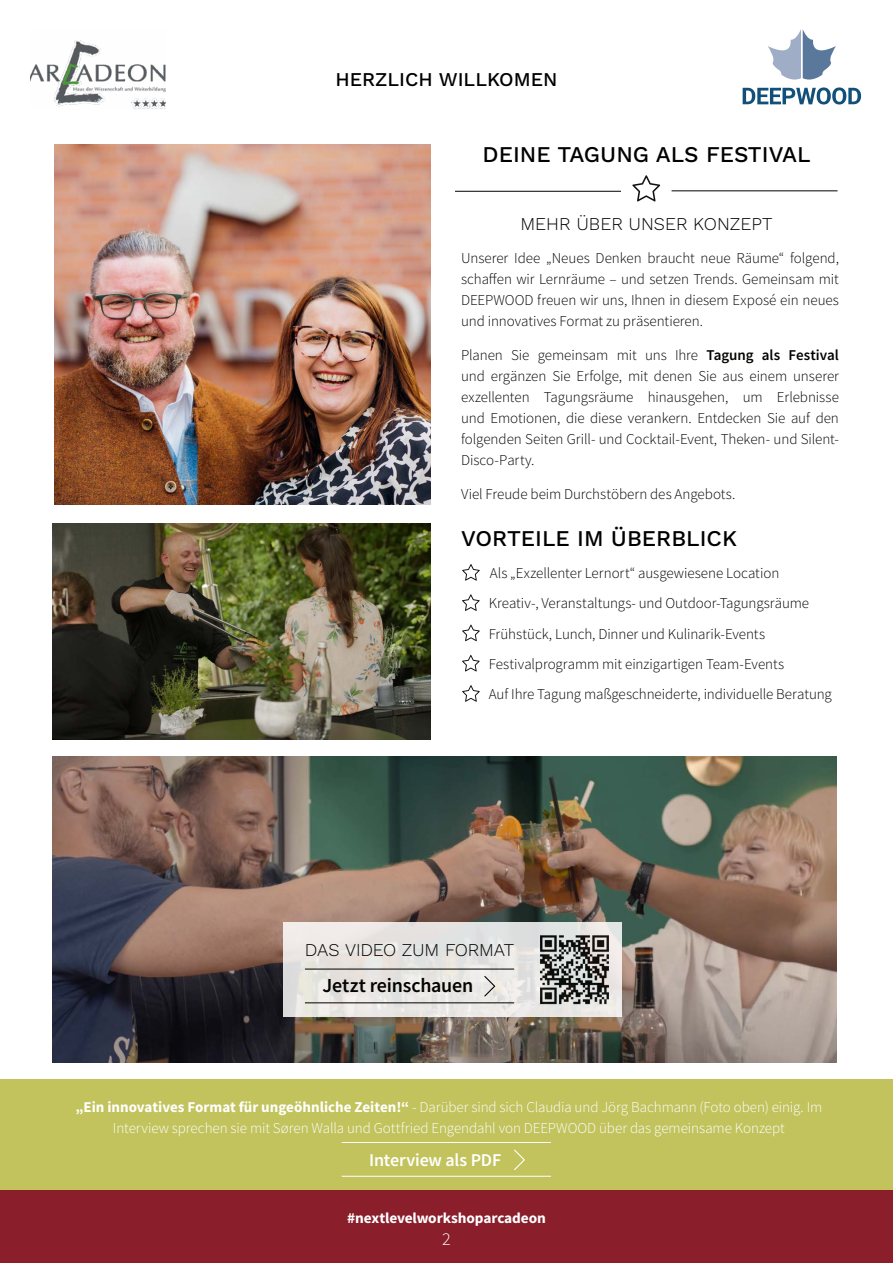
<style>
.page{position:relative;width:893px;height:1263px;background:#fff}
.page>*{position:absolute;margin:0;border:0;box-sizing:border-box;transform-origin:0 0}
.t1{font:500 22.5px "Work Sans";color:#000}
.t2{font:600 19.95px "Source Sans Pro";letter-spacing:-.01em;color:#040300}
.t3{font:500 19.5px "Work Sans";color:#000}
.t4{font:300 18px "Work Sans";color:#000}
.t5{font:300 18px "Work Sans";letter-spacing:-.015em;color:#040300}
.t6{font:600 18px "Source Sans Pro";letter-spacing:-.01em;color:#fff}
.t7{font:300 18px "Source Sans Pro";color:#fff}
.t8{font:300 15px/21px "Source Sans Pro";letter-spacing:-.005em;color:#040300;text-align:justify}
.t9{font:300 15px/21px "Source Sans Pro";letter-spacing:-.005em;color:#fff;text-align:center}
.t10{font:700 15px "Source Sans Pro";letter-spacing:-.01em;color:#fff}
.s1{font-weight:600}
.s2{font-weight:700}
</style>
<div class="page">
<div style="left:0;top:1189px;width:893px;height:74px;background:#8a1e2b"></div>
<hr style="left:455px;top:191px;width:166px;height:1px;background:#000">
<hr style="left:672px;top:190px;width:165px;height:1px;background:#000">
<svg style="left:632px;top:175px;width:28px;height:27px"></svg>
<img style="left:54px;top:144px;width:376px;height:360px">
<img style="left:52px;top:524px;width:378px;height:215px">
<svg style="left:462px;top:564px;width:18px;height:17px"></svg>
<svg style="left:462px;top:685px;width:18px;height:17px"></svg>
<svg style="left:462px;top:625px;width:18px;height:16px"></svg>
<svg style="left:462px;top:594px;width:18px;height:17px"></svg>
<svg style="left:462px;top:655px;width:18px;height:16px"></svg>
<img style="left:53px;top:756px;width:784px;height:306px">
<div style="left:283px;top:922px;width:244px;height:95px;background:#e8e5e3"></div>
<hr style="left:305px;top:969px;width:209px;height:1px;background:#000">
<hr style="left:305px;top:1002px;width:209px;height:1px;background:#000">
<img style="left:527px;top:922px;width:94px;height:95px">
<svg style="left:484px;top:976px;width:11px;height:20px"></svg>
<div style="left:0;top:1079px;width:893px;height:110px;background:#c2c35d"></div>
<hr style="left:342px;top:1142px;width:209px;height:1px;background:#fff">
<hr style="left:342px;top:1176px;width:209px;height:1px;background:#fff">
<svg style="left:514px;top:1149px;width:11px;height:21px"></svg>
<svg style="left:743px;top:29px;width:118px;height:75px"></svg>
<img style="left:30px;top:40px;width:135px;height:69px">
<p class="t3" style="left:335px;top:68px;width:224px">HERZLICH WILLKOMEN</p>
<p class="t1" style="left:483px;top:142px;width:329px">DEINE TAGUNG ALS FESTIVAL</p>
<p class="t4" style="left:520px;top:213px;width:254px">MEHR ÜBER UNSER KONZEPT</p>
<p class="t8" style="left:461px;top:248px;width:379px">Unserer Idee „Neues Denken braucht neue Räume“ folgend, schaffen wir Lernräume – und setzen Trends. Gemeinsam mit DEEPWOOD freuen wir uns, Ihnen in diesem Exposé ein neues und innovatives Format zu präsentieren.</p>
<p class="t8" style="left:461px;top:345px;width:379px">Planen Sie gemeinsam mit uns Ihre <span class="s1">Tagung als Festival </span>und ergänzen Sie Erfolge, mit denen Sie aus einem unserer exzellenten Tagungsräume hinausgehen, um Erlebnisse und Emotionen, die diese verankern. Entdecken Sie auf den folgenden Seiten Grill- und Cocktail-Event, Theken- und Silent-Disco-Party.</p>
<p class="t8" style="left:461px;top:483px;width:276px">Viel Freude beim Durchstöbern des Angebots.</p>
<p class="t1" style="left:461px;top:525px;width:277px">VORTEILE IM ÜBERBLICK</p>
<p class="t8" style="left:490px;top:562px;width:291px">Als „Exzellenter Lernort“ ausgewiesene Location</p>
<p class="t8" style="left:489px;top:592px;width:322px">Kreativ-, Veranstaltungs- und Outdoor-Tagungsräume</p>
<p class="t8" style="left:489px;top:623px;width:278px">Frühstück, Lunch, Dinner und Kulinarik-Events</p>
<p class="t8" style="left:489px;top:653px;width:297px">Festivalprogramm mit einzigartigen Team-Events</p>
<p class="t8" style="left:489px;top:684px;width:345px">Auf Ihre Tagung maßgeschneiderte, individuelle Beratung</p>
<p class="t5" style="left:305px;top:939px;width:211px">DAS VIDEO ZUM FORMAT</p>
<p class="t2" style="left:323px;top:972px;width:152px">Jetzt reinschauen</p>
<p class="t9" style="left:75px;top:1096px;width:748px"><span class="s2">„Ein innovatives Format für ungeöhnliche Zeiten!“</span> - Darüber sind sich Claudia und Jörg Bachmann (Foto oben) einig. Im<br>Interview sprechen sie mit Søren Walla und Gottfried Engendahl von DEEPWOOD über das gemeinsame Konzept</p>
<p class="t6" style="left:369px;top:1148px;width:133px">Interview als PDF</p>
<p class="t10" style="left:347px;top:1208px;width:200px">#nextlevelworkshoparcadeon</p>
<p class="t7" style="left:442px;top:1228px;width:10px">2</p>
</div>
